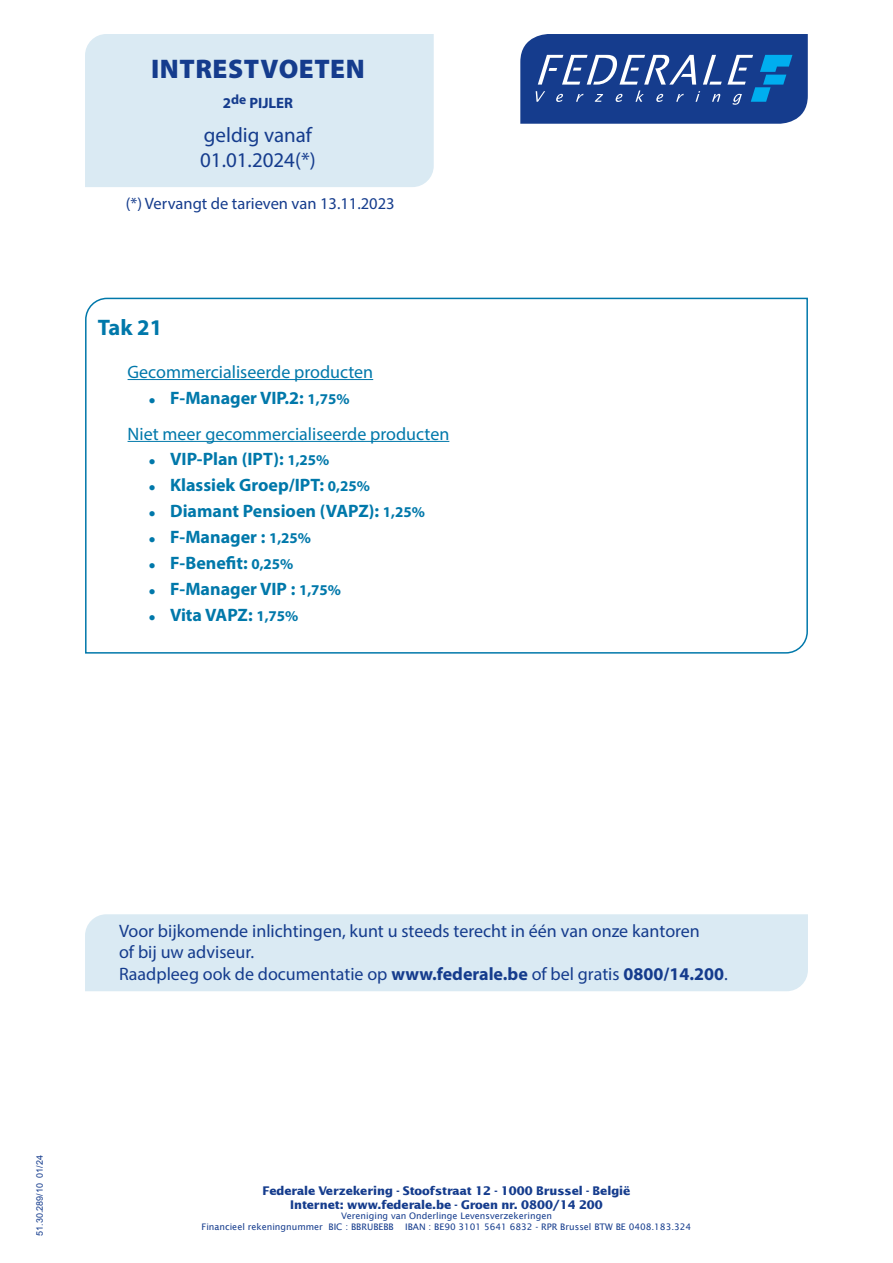
<style>
.page{position:relative;width:893px;height:1263px;background:#fff}
.page>*{position:absolute;margin:0;border:0;box-sizing:border-box;transform-origin:0 0}
.t1{font:900 27px "Myriad Pro";letter-spacing:.02em;color:#153c8d}
.t2{font:700 22.5px "Myriad Pro";color:#0078aa}
.t3{font:21px "Myriad Pro";color:#153c8d}
.t4{font:700 18px "Myriad Pro";color:#0078aa}
.t5{font:18px "Myriad Pro";color:#153c8d}
.t6{font:18px "Myriad Pro";color:#0078aa}
.t7{font:16.5px "Myriad Pro";color:#153c8d}
.t8{font:700 15px "Myriad Pro";color:#153c8d}
.t9{font:700 12px "Lucida Sans";color:#153c8d}
.t10{font:9px "Lucida Sans";color:#153c8d}
.t11{font:9px "Arial";color:#153c8d}
.s1{font-size:15px}
.s2{font-weight:700}
</style>
<div class="page">
<div style="left:85px;top:914px;width:723px;height:77px;background:#daeaf3"></div>
<svg style="left:520px;top:34px;width:288px;height:90px;background:#2b539b"></svg>
<div style="left:85px;top:34px;width:349px;height:153px;background:#daeaf3"></div>
<svg style="left:85px;top:297px;width:723px;height:357px"></svg>
<hr style="left:128px;top:379px;width:245px;height:1px;background:#0078aa">
<hr style="left:128px;top:441px;width:321px;height:1px;background:#0078aa">
<p class="t1" style="left:151px;top:51px;width:215px">INTRESTVOETEN</p>
<p class="t8" style="left:223px;top:93px;width:72px">2<sup>de</sup> PIJLER</p>
<p class="t3" style="left:204px;top:122px;width:110px">geldig vanaf</p>
<p class="t3" style="left:200px;top:147px;width:117px">01.01.2024(*)</p>
<p class="t7" style="left:126px;top:193px;width:270px">(*) Vervangt de tarieven van 13.11.2023</p>
<p class="t2" style="left:98px;top:312px;width:66px">Tak 21</p>
<p class="t6" style="left:128px;top:361px;width:247px">Gecommercialiseerde producten</p>
<p class="t4" style="left:149px;top:386px;width:202px">● F-Manager VIP.2: <span class="s1">1,75%</span></p>
<p class="t6" style="left:128px;top:422px;width:323px">Niet meer gecommercialiseerde producten</p>
<p class="t4" style="left:149px;top:448px;width:182px">● VIP-Plan (IPT): <span class="s1">1,25%</span></p>
<p class="t4" style="left:149px;top:473px;width:223px">● Klassiek Groep/IPT: <span class="s1">0,25%</span></p>
<p class="t4" style="left:149px;top:499px;width:278px">● Diamant Pensioen (VAPZ): <span class="s1">1,25%</span></p>
<p class="t4" style="left:149px;top:525px;width:164px">● F-Manager : <span class="s1">1,25%</span></p>
<p class="t4" style="left:149px;top:551px;width:146px">● F-Benefit: <span class="s1">0,25%</span></p>
<p class="t4" style="left:149px;top:577px;width:194px">● F-Manager VIP : <span class="s1">1,75%</span></p>
<p class="t4" style="left:149px;top:603px;width:151px">● Vita VAPZ: <span class="s1">1,75%</span></p>
<p class="t11" style="left:34px;top:1236px;width:82px;rotate:-90deg">51.30.289/10 01/24</p>
<p class="t5" style="left:119px;top:919px;width:582px">Voor bijkomende inlichtingen, kunt u steeds terecht in één van onze kantoren</p>
<p class="t5" style="left:119px;top:941px;width:136px">of bij uw adviseur.</p>
<p class="t5" style="left:119px;top:963px;width:610px">Raadpleeg ook de documentatie op <span class="s2">www.federale.be</span> of bel gratis <span class="s2">0800/14.200</span>.</p>
<p class="t9" style="left:263px;top:1183px;width:369px">Federale Verzekering - Stoofstraat 12 - 1000 Brussel - België</p>
<p class="t9" style="left:290px;top:1197px;width:314px">Internet: www.federale.be - Groen nr. 0800/14 200</p>
<p class="t10" style="left:341px;top:1211px;width:212px">Vereniging van Onderlinge Levensverzekeringen</p>
<p class="t10" style="left:202px;top:1221px;width:194px">Financieel rekeningnummer BIC : BBRUBEBB</p>
<p class="t10" style="left:405px;top:1221px;width:288px">IBAN : BE90 3101 5641 6832 - RPR Brussel BTW BE 0408.183.324</p>
</div>
